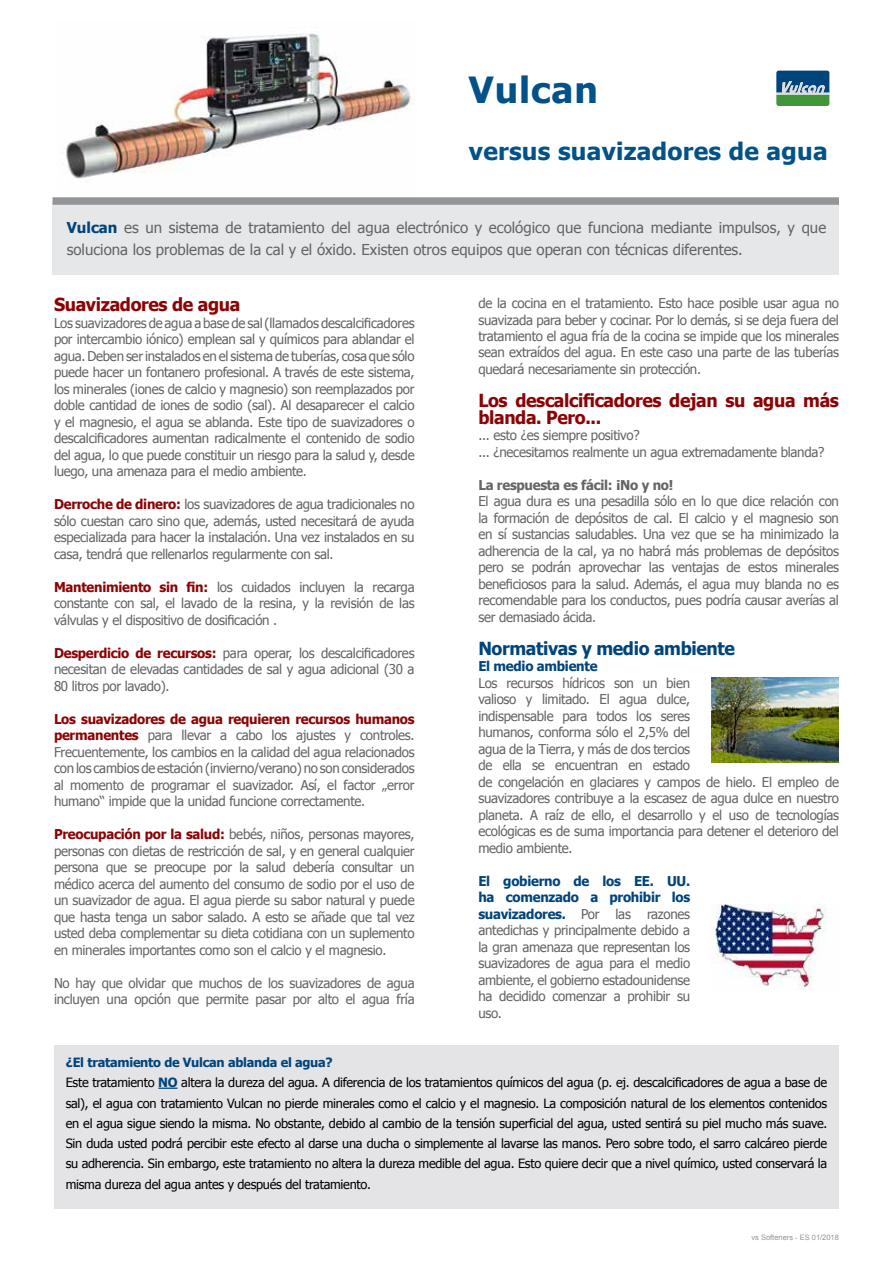
<style>
.page{position:relative;width:893px;height:1263px;background:#fff}
.page>*{position:absolute;margin:0;border:0;box-sizing:border-box;transform-origin:0 0}
.t1{font:700 36px "Tahoma";letter-spacing:.025em;color:#005288}
.t2{font:700 24px "Tahoma";letter-spacing:.01em;color:#005288}
.t3{font:700 18px/16.5px "Tahoma";letter-spacing:-.02em;color:#8b0304}
.t4{font:700 18px "Tahoma";letter-spacing:-.02em;color:#00447c}
.t5{font:15px/21.8px "Tahoma";color:#636466}
.t6{font:13.5px/16.5px "Tahoma";letter-spacing:-.02em;color:#636466;text-align:justify}
.t7{font:700 13.5px "Tahoma";letter-spacing:-.02em;color:#636466}
.t8{font:700 13.5px "Tahoma";letter-spacing:-.02em;color:#00447c}
.t9{font:12.75px/20.2px "Tahoma";letter-spacing:-.02em;color:#000}
.t10{font:7.5px "Arial";color:#939598}
.s1{font-weight:700;color:#00447c}
.s2{font-weight:700;color:#8b0304}
</style>
<div class="page">
<div style="left:54px;top:1045px;width:785px;height:164px;background:#e4e4e6"></div>
<svg style="left:158px;top:1087px;width:19px;height:2px"></svg>
<img style="left:63px;top:33px;width:352px;height:146px">
<div style="left:53px;top:201px;width:786px;height:73px;background:#e6e7e8"></div>
<div style="left:53px;top:197px;width:786px;height:8px;background:#939598"></div>
<img style="left:711px;top:677px;width:128px;height:85px">
<img style="left:711px;top:904px;width:116px;height:86px">
<svg style="left:776px;top:71px;width:53px;height:35px;background:#427d7b"></svg>
<h1 class="t1" style="left:469px;top:65px;width:130px">Vulcan</h1>
<h2 class="t2" style="left:469px;top:135px;width:360px">versus suavizadores de agua</h2>
<p class="t5" style="left:67px;top:216px;width:761px"><span class="s1">Vulcan</span> es un sistema de tratamiento del agua electrónico y ecológico que funciona mediante impulsos, y que soluciona los problemas de la cal y el óxido. Existen otros equipos que operan con técnicas diferentes.</p>
<h3 class="t3" style="left:54px;top:296px;width:188px">Suavizadores de agua</h3>
<p class="t6" style="left:54px;top:314px;width:362px">Los suavizadores de agua a base de sal (llamados descalcificadores por intercambio iónico) emplean sal y químicos para ablandar el agua. Deben ser instalados en el sistema de tuberías, cosa que sólo puede hacer un fontanero profesional. A través de este sistema, los minerales (iones de calcio y magnesio) son reemplazados por doble cantidad de iones de sodio (sal). Al desaparecer el calcio y el magnesio, el agua se ablanda. Este tipo de suavizadores o descalcificadores aumentan radicalmente el contenido de sodio del agua, lo que puede constituir un riesgo para la salud y, desde luego, una amenaza para el medio ambiente.</p>
<p class="t6" style="left:54px;top:496px;width:362px"><span class="s2">Derroche de dinero:</span> los suavizadores de agua tradicionales no sólo cuestan caro sino que, además, usted necesitará de ayuda especializada para hacer la instalación. Una vez instalados en su casa, tendrá que rellenarlos regularmente con sal.</p>
<p class="t6" style="left:54px;top:578px;width:362px"><span class="s2">Mantenimiento sin fin:</span> los cuidados incluyen la recarga constante con sal, el lavado de la resina, y la revisión de las válvulas y el dispositivo de dosificación .</p>
<p class="t6" style="left:54px;top:644px;width:362px"><span class="s2">Desperdicio de recursos:</span> para operar, los descalcificadores necesitan de elevadas cantidades de sal y agua adicional (30 a 80 litros por lavado).</p>
<p class="t6" style="left:54px;top:710px;width:362px"><span class="s2">Los suavizadores de agua requieren recursos humanos permanentes</span> para llevar a cabo los ajustes y controles.<br>Frecuentemente, los cambios en la calidad del agua relacionados con los cambios de estación (invierno/verano) no son considerados al momento de programar el suavizador. Así, el factor „error humano“ impide que la unidad funcione correctamente.</p>
<p class="t6" style="left:54px;top:826px;width:362px"><span class="s2">Preocupación por la salud:</span> bebés, niños, personas mayores, personas con dietas de restricción de sal, y en general cualquier persona que se preocupe por la salud debería consultar un médico acerca del aumento del consumo de sodio por el uso de un suavizador de agua. El agua pierde su sabor natural y puede que hasta tenga un sabor salado. A esto se añade que tal vez usted deba complementar su dieta cotidiana con un suplemento en minerales importantes como son el calcio y el magnesio.</p>
<p class="t6" style="left:54px;top:974px;width:362px">No hay que olvidar que muchos de los suavizadores de agua incluyen una opción que permite pasar por alto el agua fría</p>
<p class="t6" style="left:478px;top:294px;width:362px">de la cocina en el tratamiento. Esto hace posible usar agua no suavizada para beber y cocinar. Por lo demás, si se deja fuera del tratamiento el agua fría de la cocina se impide que los minerales sean extraídos del agua. En este caso una parte de las tuberías quedará necesariamente sin protección.</p>
<h3 class="t3" style="left:478px;top:391px;width:362px">Los descalcificadores dejan su agua más blanda. Pero...</h3>
<p class="t6" style="left:478px;top:426px;width:347px">... esto ¿es siempre positivo?<br>... ¿necesitamos realmente un agua extremadamente blanda?</p>
<p class="t7" style="left:478px;top:475px;width:196px">La respuesta es fácil: ¡No y no!</p>
<p class="t6" style="left:478px;top:492px;width:362px">El agua dura es una pesadilla sólo en lo que dice relación con la formación de depósitos de cal. El calcio y el magnesio son en sí sustancias saludables. Una vez que se ha minimizado la adherencia de la cal, ya no habrá más problemas de depósitos pero se podrán aprovechar las ventajas de estos minerales beneficiosos para la salud. Además, el agua muy blanda no es recomendable para los conductos, pues podría causar averías al ser demasiado ácida.</p>
<h3 class="t4" style="left:478px;top:635px;width:258px">Normativas y medio ambiente</h3>
<p class="t8" style="left:478px;top:657px;width:121px">El medio ambiente</p>
<p class="t6" style="left:478px;top:674px;width:362px;text-align:left">Los recursos hídricos son un bien<br>valioso y limitado. El agua dulce,<br>indispensable para todos los seres<br>humanos, conforma sólo el 2,5% del<br>agua de la Tierra, y más de dos tercios<br>de ella se encuentran en estado<br>de congelación en glaciares y campos de hielo. El empleo de suavizadores contribuye a la escasez de agua dulce en nuestro planeta. A raíz de ello, el desarrollo y el uso de tecnologías ecológicas es de suma importancia para detener el deterioro del medio ambiente.</p>
<p class="t6" style="left:478px;top:872px;width:213px"><span class="s1">El gobierno de los EE. UU. ha comenzado a prohibir los suavizadores.</span> Por las razones antedichas y principalmente debido a la gran amenaza que representan los suavizadores de agua para el medio ambiente, el gobierno estadounidense ha decidido comenzar a prohibir su uso.</p>
<p class="t9" style="left:66px;top:1052px;width:763px"><span class="s1">¿El tratamiento de Vulcan ablanda el agua?<br></span>Este tratamiento <span class="s1">NO</span> altera la dureza del agua. A diferencia de los tratamientos químicos del agua (p. ej. descalcificadores de agua a base de sal), el agua con tratamiento Vulcan no pierde minerales como el calcio y el magnesio. La composición natural de los elementos contenidos en el agua sigue siendo la misma. No obstante, debido al cambio de la tensión superficial del agua, usted sentirá su piel mucho más suave.<br>Sin duda usted podrá percibir este efecto al darse una ducha o simplemente al lavarse las manos. Pero sobre todo, el sarro calcáreo pierde su adherencia. Sin embargo, este tratamiento no altera la dureza medible del agua. Esto quiere decir que a nivel químico, usted conservará la misma dureza del agua antes y después del tratamiento.</p>
<p class="t10" style="left:751px;top:1233px;width:89px">vs Softeners - ES 01/2018</p>
</div>
